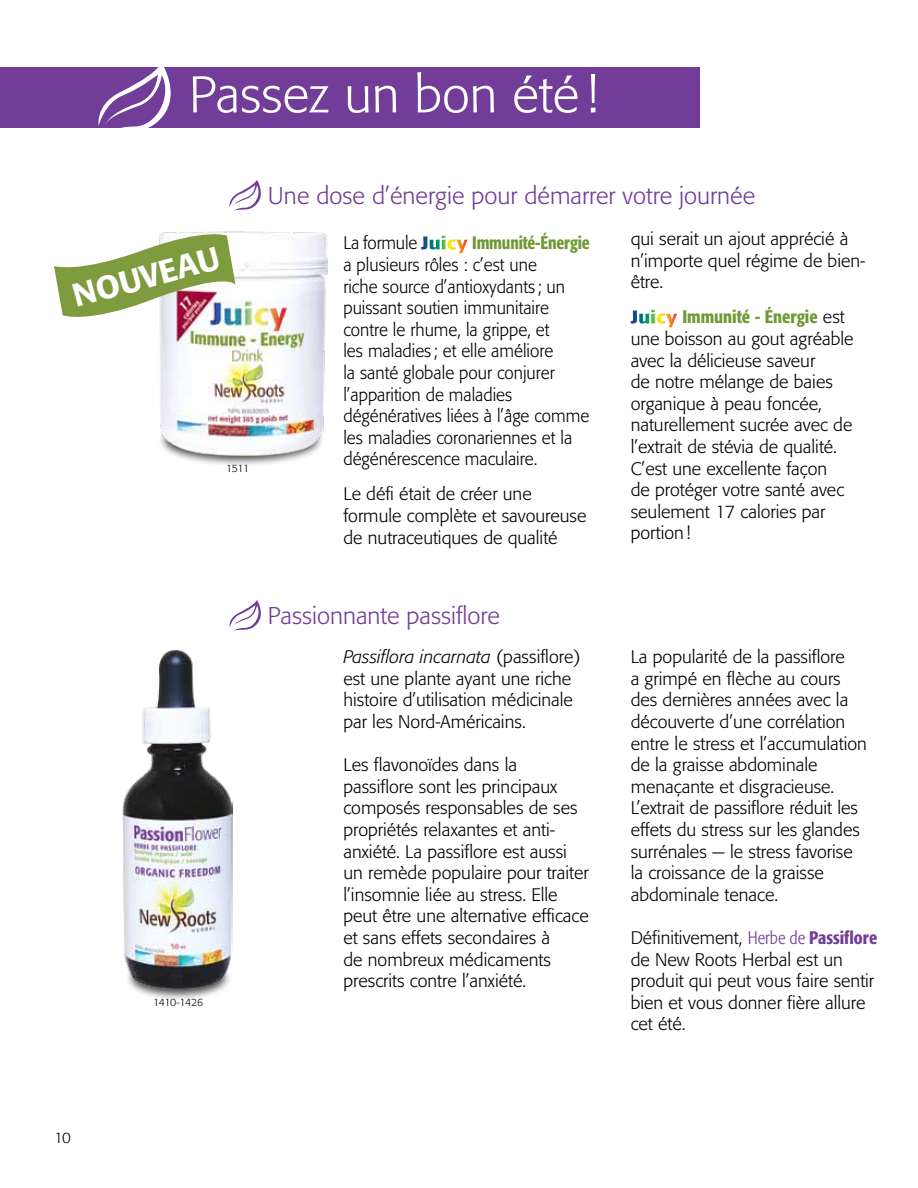
<style>
.page{position:relative;width:918px;height:1188px;background:#fff}
.page>*{position:absolute;margin:0;border:0;box-sizing:border-box;transform-origin:0 0}
.t1{font:300 51px "Formata";color:#fff}
.t2{font:500 32.25px "Formata";color:#fff}
.t3{font:300 24px "Formata";color:#723d98}
.t4{font:300 18px/21.6px "Formata";color:#000}
.t5{font:300 18px/21.6px "Formata";color:#000;scale:.95 1}
.t6{font:500 condensed 18px "Formata";letter-spacing:-.01em;color:#6e9934;scale:.95 1}
.t7{font:300 15px "Formata";color:#000}
.t8{font:300 10.5px "Formata";letter-spacing:-.04em;color:#000}
.s1{font-weight:500;font-stretch:condensed;color:#6e9934}
.s2{font-style:italic}
.s3{font-stretch:condensed;color:#723d98}
.s4{font-weight:500;font-stretch:condensed;color:#723d98}
</style>
<div class="page">
<div style="left:0;top:68px;width:700px;height:60px;background:#723d98"></div>
<svg style="left:95px;top:67px;width:86px;height:61px"></svg>
<div style="left:125px;top:954px;width:107px;height:47px;background:#000;opacity:.75"></div>
<svg style="left:229px;top:600px;width:32px;height:31px"></svg>
<img style="left:123px;top:650px;width:110px;height:339px">
<svg style="left:229px;top:180px;width:32px;height:31px"></svg>
<div style="left:158px;top:414px;width:167px;height:53px;background:#000;opacity:.75"></div>
<img style="left:158px;top:232px;width:169px;height:223px">
<svg style="left:421px;top:236px;width:47px;height:17px"></svg>
<svg style="left:631px;top:310px;width:46px;height:17px"></svg>
<svg style="left:54px;top:231px;width:182px;height:93px"></svg>
<h1 class="t1" style="left:189px;top:65px;width:411px">Passez un bon été!</h1>
<h2 class="t2" style="left:68px;top:277px;width:152px;rotate:-15deg">NOUVEAU</h2>
<p class="t8" style="left:226px;top:462px;width:25px">1511</p>
<h3 class="t3" style="left:268px;top:181px;width:489px">Une dose d’énergie pour démarrer votre journée</h3>
<p class="t5" style="left:343px;top:232px;width:79px">La formule</p>
<p class="t6" style="left:472px;top:232px;width:125px">Immunité‑Énergie</p>
<p class="t5" style="left:343px;top:254px;width:260px">a plusieurs rôles : c’est une<br>riche source d’antioxydants ; un puissant soutien immunitaire contre le rhume, la grippe, et<br>les maladies ; et elle améliore<br>la santé globale pour conjurer l’apparition de maladies dégénératives liées à l’âge comme les maladies coronariennes et la dégénérescence maculaire.</p>
<p class="t4" style="left:343px;top:484px;width:245px">Le défi était de créer une formule complète et savoureuse de nutraceutiques de qualité</p>
<p class="t4" style="left:631px;top:228px;width:236px">qui serait un ajout apprécié à n’importe quel régime de bien&shy;être.</p>
<p class="t4" style="left:631px;top:306px;width:224px;text-indent:52px"><span class="s1">Immunité ‑ Énergie</span> est une boisson au gout agréable avec la délicieuse saveur<br>de notre mélange de baies organique à peau foncée, naturellement sucrée avec de l’extrait de stévia de qualité.<br>C’est une excellente façon<br>de protéger votre santé avec seulement 17 calories par portion!</p>
<p class="t8" style="left:153px;top:996px;width:52px">1410-1426</p>
<h3 class="t3" style="left:268px;top:601px;width:234px">Passionnante passiflore</h3>
<p class="t4" style="left:343px;top:646px;width:239px"><span class="s2">Passiflora incarnata</span> (passiflore) est une plante ayant une riche histoire d’utilisation médicinale par les Nord‑Américains.</p>
<p class="t4" style="left:343px;top:754px;width:247px">Les flavonoïdes dans la passiflore sont les principaux composés responsables de ses propriétés relaxantes et anti&shy;anxiété. La passiflore est aussi un remède populaire pour traiter l’insomnie liée au stress. Elle peut être une alternative efficace et sans effets secondaires à<br>de nombreux médicaments prescrits contre l’anxiété.</p>
<p class="t4" style="left:631px;top:646px;width:238px">La popularité de la passiflore<br>a grimpé en flèche au cours des dernières années avec la découverte d’une corrélation entre le stress et l’accumulation de la graisse abdominale menaçante et disgracieuse.<br>L’extrait de passiflore réduit les effets du stress sur les glandes surrénales — le stress favorise la croissance de la graisse abdominale tenace.</p>
<p class="t4" style="left:631px;top:927px;width:248px">Définitivement, <span class="s3">Herbe de</span> <span class="s4">Passiflore </span>de New Roots Herbal est un produit qui peut vous faire sentir bien et vous donner fière allure cet été.</p>
<p class="t7" style="left:54px;top:1129px;width:18px">10</p>
</div>
